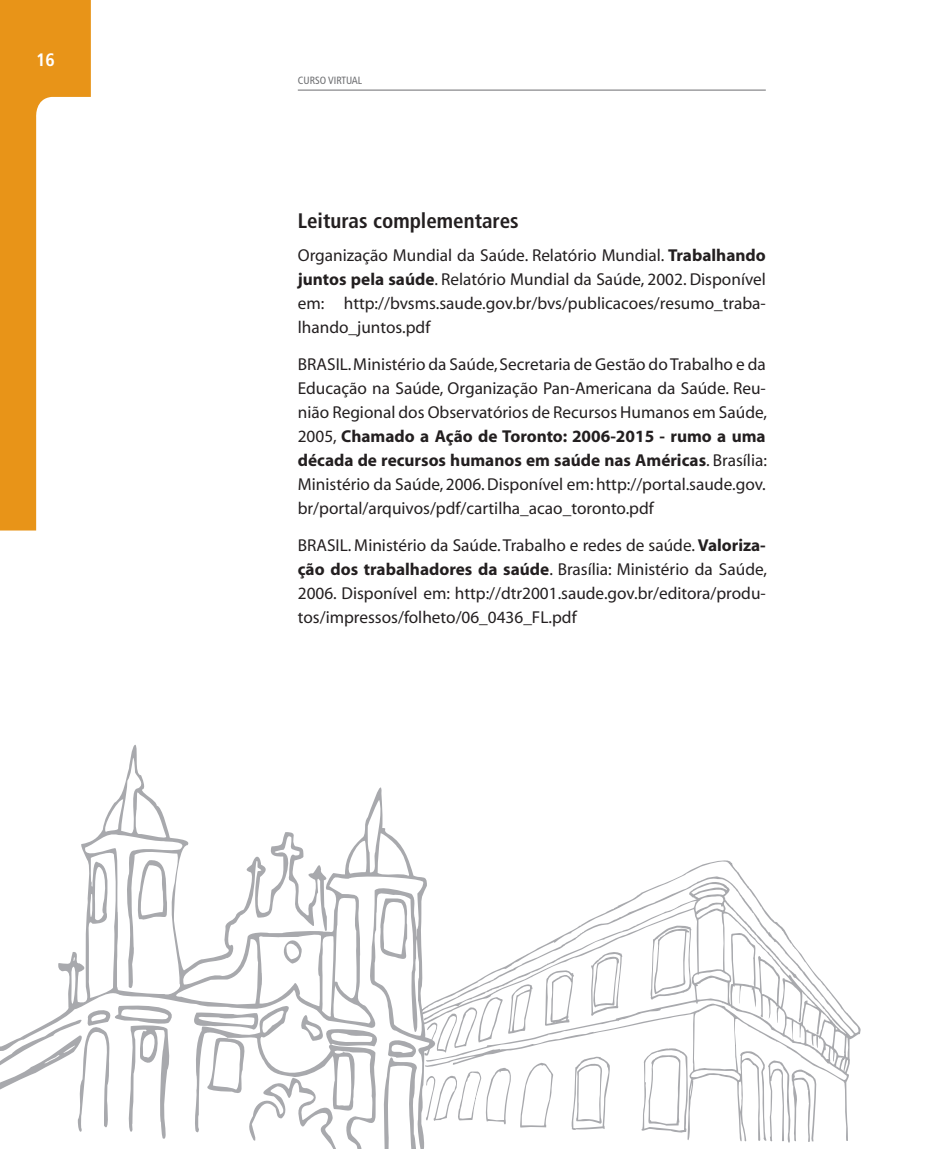
<style>
.page{position:relative;width:936px;height:1149px;background:#fff}
.page>*{position:absolute;margin:0;border:0;box-sizing:border-box;transform-origin:0 0}
.t1{font:700 condensed 21px "Frutiger LT Std";color:#231f20}
.t2{font:700 condensed 18px "Frutiger LT Std";color:#fff}
.t3{font:17.25px/24px "Myriad";color:#231f20;text-align:justify}
.t4{font:condensed 10.5px "Frutiger LT Std";color:#6c6d70}
.s1{font-weight:700}
</style>
<div class="page">
<svg style="left:0;top:0;width:91px;height:530px;fill:#e89418"></svg>
<hr style="left:298px;top:90px;width:467px;height:1px;background:#6c6d70">
<svg style="left:81px;top:744px;width:326px;height:113px"></svg>
<svg style="left:137px;top:796px;width:1px;height:13px"></svg>
<svg style="left:622px;top:860px;width:238px;height:280px"></svg>
<svg style="left:641px;top:1047px;width:47px;height:85px"></svg>
<svg style="left:768px;top:1060px;width:48px;height:82px"></svg>
<svg style="left:0;top:857px;width:622px;height:291px"></svg>
<svg style="left:650px;top:925px;width:41px;height:74px"></svg>
<p class="t2" style="left:36px;top:49px;width:20px">16</p>
<p class="t4" style="left:298px;top:74px;width:66px">CURSO VIRTUAL</p>
<p class="t1" style="left:298px;top:208px;width:222px">Leituras complementares</p>
<p class="t3" style="left:298px;top:244px;width:469px">Organização Mundial da Saúde. Relatório Mundial. <span class="s1">Trabalhando juntos pela saúde</span>. Relatório Mundial da Saúde, 2002. Disponível em: http://bvsms.saude.gov.br/bvs/publicacoes/resumo_traba&shy;lhando_juntos.pdf</p>
<p class="t3" style="left:298px;top:353px;width:470px">BRASIL.Ministério da Saúde,Secretaria de Gestão doTrabalho e da Educação na Saúde, Organização Pan-Americana da Saúde. Reu&shy;nião Regional dos Observatórios de Recursos Humanos em Saúde, 2005, <span class="s1">Chamado a Ação de Toronto: 2006-2015 - rumo a uma década de recursos humanos em saúde nas Américas</span>. Brasília:<br>Ministério da Saúde, 2006.Disponível em: http://portal.saude.gov. br/portal/arquivos/pdf/cartilha_acao_toronto.pdf</p>
<p class="t3" style="left:298px;top:533px;width:470px">BRASIL. Ministério da Saúde.Trabalho e redes de saúde. <span class="s1">Valoriza&shy;ção dos trabalhadores da saúde</span>. Brasília: Ministério da Saúde, 2006. Disponível em: http://dtr2001.saude.gov.br/editora/produ&shy;tos/impressos/folheto/06_0436_FL.pdf</p>
</div>
